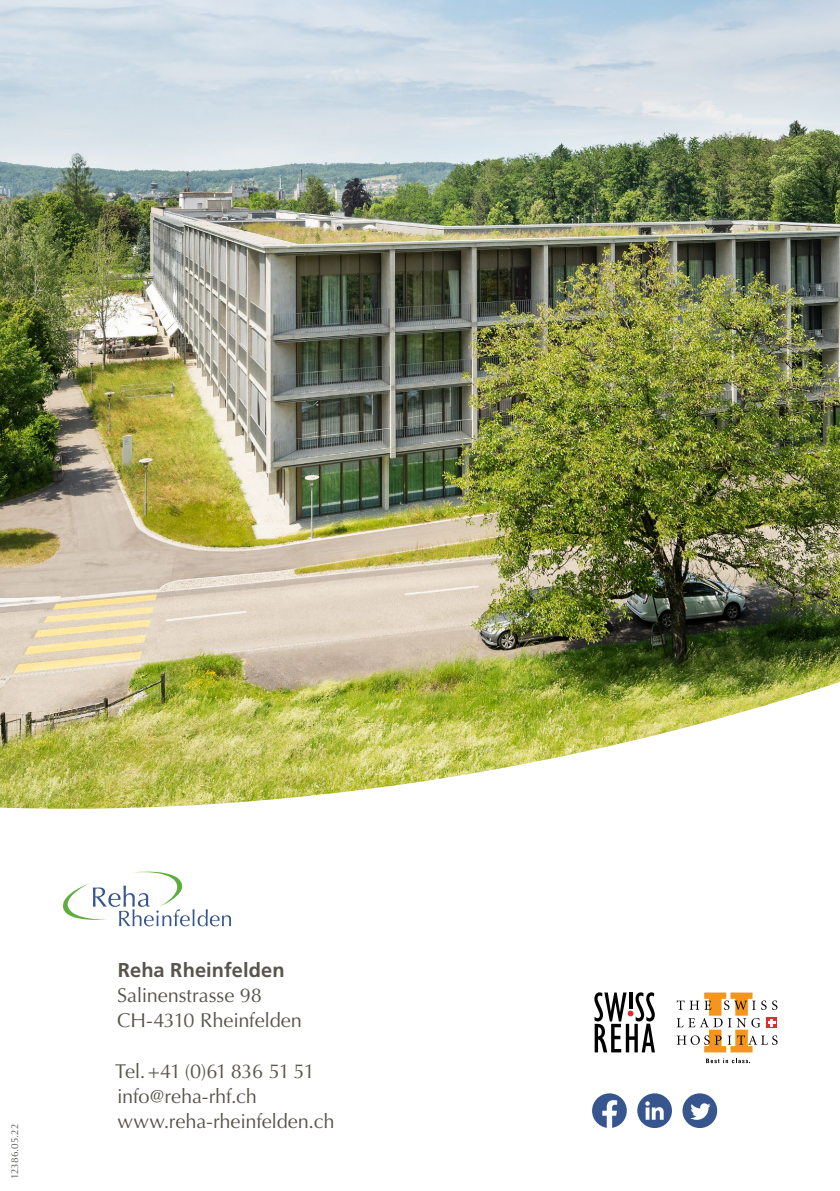
<style>
.page{position:relative;width:840px;height:1191px;background:#fff}
.page>*{position:absolute;margin:0;border:0;box-sizing:border-box;transform-origin:0 0}
.t1{font:20px/25.2px "Optima";letter-spacing:-.01em;color:#57544b}
.t2{font:700 20px "Frutiger LT Pro";letter-spacing:.005em;color:#57544b}
.REHA_Dokumentnummer{font:10px "Optima";color:#57544b}
</style>
<div class="page">
<img style="left:0;top:0;width:839px;height:808px">
<svg style="left:63px;top:871px;width:168px;height:55px"></svg>
<svg style="left:706px;top:1058px;width:44px;height:5px"></svg>
<svg style="left:676px;top:992px;width:101px;height:60px"></svg>
<svg style="left:594px;top:992px;width:60px;height:60px"></svg>
<svg style="left:682px;top:1093px;width:34px;height:35px"></svg>
<svg style="left:637px;top:1093px;width:34px;height:35px"></svg>
<svg style="left:592px;top:1093px;width:34px;height:34px"></svg>
<p class="REHA_Dokumentnummer" style="left:9px;top:1179px;width:57px;rotate:-90deg">12386.05.22</p>
<p class="t2" style="left:118px;top:958px;width:168px">Reha Rheinfelden</p>
<p class="t1" style="left:117px;top:983px;width:186px">Salinenstrasse 98<br>CH-4310 Rheinfelden</p>
<p class="t1" style="left:115px;top:1058px;width:221px">Tel.+41 (0)61 836 51 51 info@reha-rhf.ch www.reha-rheinfelden.ch</p>
</div>
